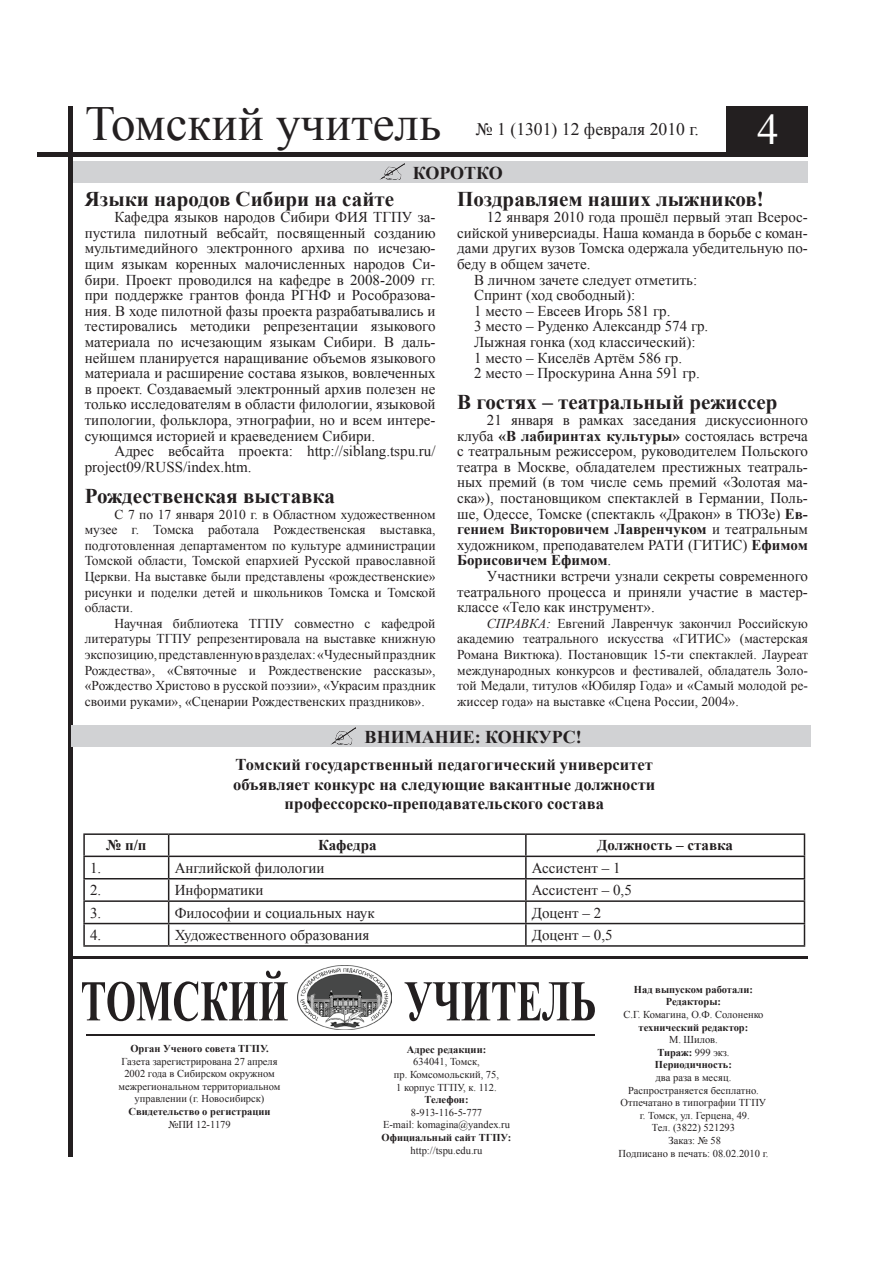
<style>
.page{position:relative;width:893px;height:1263px;background:#fff}
.page>*{position:absolute;margin:0;border:0;box-sizing:border-box;transform-origin:0 0}
.t1{font:49.05px "Times New Roman";color:#231f20}
.t2{font:43.2px "Times New Roman";color:#fff}
.t3{font:700 21px "Times New Roman";color:#231f20}
.t4{font:700 18px "Times New Roman";color:#231f20}
.t5{font:17.7px "Times New Roman";color:#231f20}
.t6{font:700 16.5px/19.8px "Times New Roman";color:#231f20;text-align:center}
.t7{font:15px/15.6px "Times New Roman";color:#231f20;text-align:justify}
.t8{font:700 15px "Times New Roman";color:#231f20}
.t9{font:13.5px/15.6px "Times New Roman";color:#231f20;text-align:justify}
.t10{font:10.5px/12.6px "Times New Roman";color:#231f20;text-align:center}
.t11{font:700 10.5px/12.6px "Times New Roman";color:#231f20;text-align:center}
.s1{font-weight:700}
.s2{font-style:italic}
.s3{font-weight:400}
</style>
<div class="page">
<div style="left:69px;top:161px;width:739px;height:21px;background:#d1d2d4"></div>
<img style="left:380px;top:163px;width:25px;height:17px">
<hr style="left:38px;top:153px;width:770px;height:4px;background:#231f20">
<div style="left:726px;top:106px;width:82px;height:50px;background:#231f20"></div>
<svg style="left:82px;top:970px;width:513px;height:51px"></svg>
<img style="left:298px;top:966px;width:94px;height:64px">
<hr style="left:86px;top:1034px;width:509px;height:2px;background:#231f20">
<hr style="left:68px;top:956px;width:740px;height:3px;background:#231f20">
<hr style="left:68px;top:106px;width:4px;height:1051px;background:#231f20">
<hr style="left:83px;top:833px;width:86px;height:2px;background:#231f20">
<hr style="left:83px;top:835px;width:2px;height:20px;background:#231f20">
<hr style="left:169px;top:833px;width:357px;height:2px;background:#231f20">
<hr style="left:526px;top:833px;width:279px;height:2px;background:#231f20">
<hr style="left:525px;top:835px;width:2px;height:20px;background:#231f20">
<hr style="left:83px;top:855px;width:86px;height:2px;background:#231f20">
<hr style="left:83px;top:857px;width:2px;height:21px;background:#231f20">
<hr style="left:169px;top:855px;width:357px;height:2px;background:#231f20">
<hr style="left:526px;top:855px;width:279px;height:2px;background:#231f20">
<hr style="left:525px;top:857px;width:2px;height:21px;background:#231f20">
<hr style="left:83px;top:878px;width:86px;height:1px;background:#231f20">
<hr style="left:83px;top:879px;width:2px;height:21px;background:#231f20">
<hr style="left:169px;top:878px;width:357px;height:1px;background:#231f20">
<hr style="left:526px;top:878px;width:279px;height:1px;background:#231f20">
<hr style="left:525px;top:879px;width:2px;height:21px;background:#231f20">
<hr style="left:83px;top:900px;width:86px;height:2px;background:#231f20">
<hr style="left:83px;top:902px;width:2px;height:21px;background:#231f20">
<hr style="left:169px;top:900px;width:357px;height:2px;background:#231f20">
<hr style="left:526px;top:900px;width:279px;height:2px;background:#231f20">
<hr style="left:525px;top:902px;width:2px;height:21px;background:#231f20">
<hr style="left:83px;top:923px;width:86px;height:1px;background:#231f20">
<hr style="left:83px;top:924px;width:2px;height:21px;background:#231f20">
<hr style="left:169px;top:923px;width:357px;height:1px;background:#231f20">
<svg style="left:168px;top:835px;width:1px;height:110px"></svg>
<hr style="left:526px;top:923px;width:279px;height:1px;background:#231f20">
<hr style="left:525px;top:924px;width:2px;height:21px;background:#231f20">
<svg style="left:804px;top:835px;width:1px;height:110px"></svg>
<hr style="left:83px;top:945px;width:86px;height:2px;background:#231f20">
<hr style="left:169px;top:945px;width:357px;height:2px;background:#231f20">
<hr style="left:526px;top:945px;width:279px;height:2px;background:#231f20">
<div style="left:71px;top:725px;width:739px;height:21px;background:#d1d2d4"></div>
<img style="left:331px;top:728px;width:25px;height:16px">
<h1 class="t1" style="left:85px;top:91px;width:358px">Томский учитель</h1>
<p class="t5" style="left:476px;top:117px;width:225px">№ 1 (1301) 12 февраля 2010 г.</p>
<h2 class="t2" style="left:757px;top:101px;width:23px">4</h2>
<p class="t4" style="left:413px;top:160px;width:92px">КОРОТКО</p>
<h3 class="t3" style="left:85px;top:185px;width:311px">Языки народов Сибири на сайте</h3>
<p class="t7" style="left:85px;top:209px;width:352px;text-indent:30px">Кафедра языков народов Сибири ФИЯ ТГПУ за&shy;пустила пилотный вебсайт, посвященный созданию мультимедийного электронного архива по исчезаю&shy;щим языкам коренных малочисленных народов Си&shy;бири. Проект проводился на кафедре в 2008-2009 гг. при поддержке грантов фонда РГНФ и Рособразова&shy;ния. В ходе пилотной фазы проекта разрабатывались и тестировались методики репрезентации языкового материала по исчезающим языкам Сибири. В даль&shy;нейшем планируется наращивание объемов языкового материала и расширение состава языков, вовлеченных в проект. Создаваемый электронный архив полезен не только исследователям в области филологии, языковой типологии, фольклора, этнографии, но и всем интере&shy;сующимся историей и краеведением Сибири.</p>
<p class="t7" style="left:85px;top:443px;width:352px;text-indent:30px">Адрес вебсайта проекта: http://siblang.tspu.ru/ project09/RUSS/index.htm.</p>
<h3 class="t3" style="left:85px;top:481px;width:252px">Рождественская выставка</h3>
<p class="t9" style="left:85px;top:506px;width:352px;text-indent:30px">С 7 по 17 января 2010 г. в Областном художественном музее г. Томска работала Рождественская выставка, подготовленная департаментом по культуре администрации Томской области, Томской епархией Русской православной Церкви. На выставке были представлены «рождественские» рисунки и поделки детей и школьников Томска и Томской области.</p>
<p class="t9" style="left:85px;top:615px;width:352px;text-indent:30px">Научная библиотека ТГПУ совместно с кафедрой литературы ТГПУ репрезентировала на выставке книжную экспозицию, представленную в разделах: «Чудесный праздник Рождества», «Святочные и Рождественские рассказы», «Рождество Христово в русской поэзии», «Украсим праздник своими руками», «Сценарии Рождественских праздников».</p>
<h3 class="t3" style="left:457px;top:185px;width:308px">Поздравляем наших лыжников!</h3>
<p class="t7" style="left:487px;top:209px;width:322px">12 января 2010 года прошёл первый этап Всерос-</p>
<p class="t7" style="left:457px;top:225px;width:352px">сийской универсиады. Наша команда в борьбе с коман-</p>
<p class="t7" style="left:457px;top:240px;width:352px">дами других вузов Томска одержала убедительную по-</p>
<p class="t7" style="left:457px;top:256px;width:135px">беду в общем зачете.</p>
<p class="t7" style="left:474px;top:271px;width:225px">В личном зачете следует отметить:</p>
<p class="t7" style="left:474px;top:287px;width:163px">Спринт (ход свободный):</p>
<p class="t7" style="left:474px;top:303px;width:198px">1 место – Евсеев Игорь 581 гр.</p>
<p class="t7" style="left:474px;top:318px;width:236px">3 место – Руденко Александр 574 гр.</p>
<p class="t7" style="left:474px;top:334px;width:223px">Лыжная гонка (ход классический):</p>
<p class="t7" style="left:474px;top:349px;width:210px">1 место – Киселёв Артём 586 гр.</p>
<p class="t7" style="left:474px;top:365px;width:227px">2 место – Проскурина Анна 591 гр.</p>
<h3 class="t3" style="left:457px;top:388px;width:322px">В гостях – театральный режиссер</h3>
<p class="t7" style="left:457px;top:412px;width:352px;text-indent:30px">21 января в рамках заседания дискуссионного клуба <span class="s1">«В лабиринтах культуры»</span> состоялась встреча с театральным режиссером, руководителем Польского театра в Москве, обладателем престижных театраль&shy;ных премий (в том числе семь премий «Золотая ма&shy;ска»), постановщиком спектаклей в Германии, Поль&shy;ше, Одессе, Томске (спектакль «Дракон» в ТЮЗе) <span class="s1">Ев&shy;гением Викторовичем Лавренчуком</span> и театральным художником, преподавателем РАТИ (ГИТИС) <span class="s1">Ефимом Борисовичем Ефимом</span>.</p>
<p class="t7" style="left:457px;top:568px;width:352px;text-indent:30px">Участники встречи узнали секреты современного театрального процесса и приняли участие в мастер&shy;классе «Тело как инструмент».</p>
<p class="t9" style="left:457px;top:615px;width:352px;text-indent:30px"><span class="s2">СПРАВКА:</span> Евгений Лавренчук закончил Российскую академию театрального искусства «ГИТИС» (мастерская Романа Виктюка). Постановщик 15-ти спектаклей. Лауреат международных конкурсов и фестивалей, обладатель Золо&shy;той Медали, титулов «Юбиляр Года» и «Самый молодой ре&shy;жиссер года» на выставке «Сцена России, 2004».</p>
<p class="t4" style="left:365px;top:724px;width:219px">ВНИМАНИЕ: КОНКУРС!</p>
<p class="t6" style="left:233px;top:754px;width:424px">Томский государственный педагогический университет объявляет конкурс на следующие вакантные должности профессорско-преподавательского состава</p>
<p class="t8" style="left:106px;top:835px;width:42px">№ п/п</p>
<p class="t8" style="left:318px;top:835px;width:60px">Кафедра</p>
<p class="t8" style="left:597px;top:835px;width:137px">Должность – ставка</p>
<p class="t7" style="left:90px;top:860px;width:13px">1.</p>
<p class="t7" style="left:175px;top:860px;width:151px">Английской филологии</p>
<p class="t7" style="left:532px;top:860px;width:90px">Ассистент – 1</p>
<p class="t7" style="left:90px;top:882px;width:13px">2.</p>
<p class="t7" style="left:175px;top:882px;width:90px">Информатики</p>
<p class="t7" style="left:532px;top:882px;width:102px">Ассистент – 0,5</p>
<p class="t7" style="left:90px;top:904px;width:13px">3.</p>
<p class="t7" style="left:175px;top:904px;width:202px">Философии и социальных наук</p>
<p class="t7" style="left:532px;top:904px;width:71px">Доцент – 2</p>
<p class="t7" style="left:90px;top:927px;width:13px">4.</p>
<p class="t7" style="left:175px;top:927px;width:196px">Художественного образования</p>
<p class="t7" style="left:532px;top:927px;width:82px">Доцент – 0,5</p>
<p class="t11" style="left:130px;top:1042px;width:140px">Орган Ученого совета ТГПУ.</p>
<p class="t10" style="left:119px;top:1055px;width:164px">Газета зарегистрирована 27 апреля<br>2002 года в Сибирском окружном межрегиональном территориальном управлении (г. Новосибирск)</p>
<p class="t11" style="left:128px;top:1105px;width:144px">Свидетельство о регистрации</p>
<p class="t10" style="left:168px;top:1118px;width:64px">№ПИ 12-1179</p>
<p class="t11" style="left:407px;top:1043px;width:81px">Адрес редакции:</p>
<p class="t10" style="left:394px;top:1055px;width:107px">634041, Томск,<br>пр. Комсомольский, 75,<br>1 корпус ТГПУ, к. 112.</p>
<p class="t11" style="left:424px;top:1093px;width:46px">Телефон:</p>
<p class="t10" style="left:383px;top:1106px;width:128px">8-913-116-5-777<br>E-mail: komagina@yandex.ru</p>
<p class="t11" style="left:382px;top:1131px;width:131px">Официальный сайт ТГПУ:</p>
<p class="t10" style="left:411px;top:1144px;width:73px">http://tspu.edu.ru</p>
<p class="t11" style="left:634px;top:982px;width:120px">Над выпуском работали:<br>Редакторы:</p>
<p class="t10" style="left:623px;top:1008px;width:142px">С.Г. Комагина, О.Ф. Солоненко</p>
<p class="t11" style="left:639px;top:1020px;width:111px">технический редактор:</p>
<p class="t11" style="left:655px;top:1033px;width:79px"><span class="s3">М. Шилов.<br></span>Тираж: <span class="s3">999 экз.<br></span>Периодичность:</p>
<p class="t10" style="left:618px;top:1071px;width:151px">два раза в месяц.<br>Распространяется бесплатно.<br>Отпечатано в типографии ТГПУ г. Томск, ул. Герцена, 49.<br>Тел. (3822) 521293<br>Заказ: № 58<br>Подписано в печать: 08.02.2010 г.</p>
</div>
